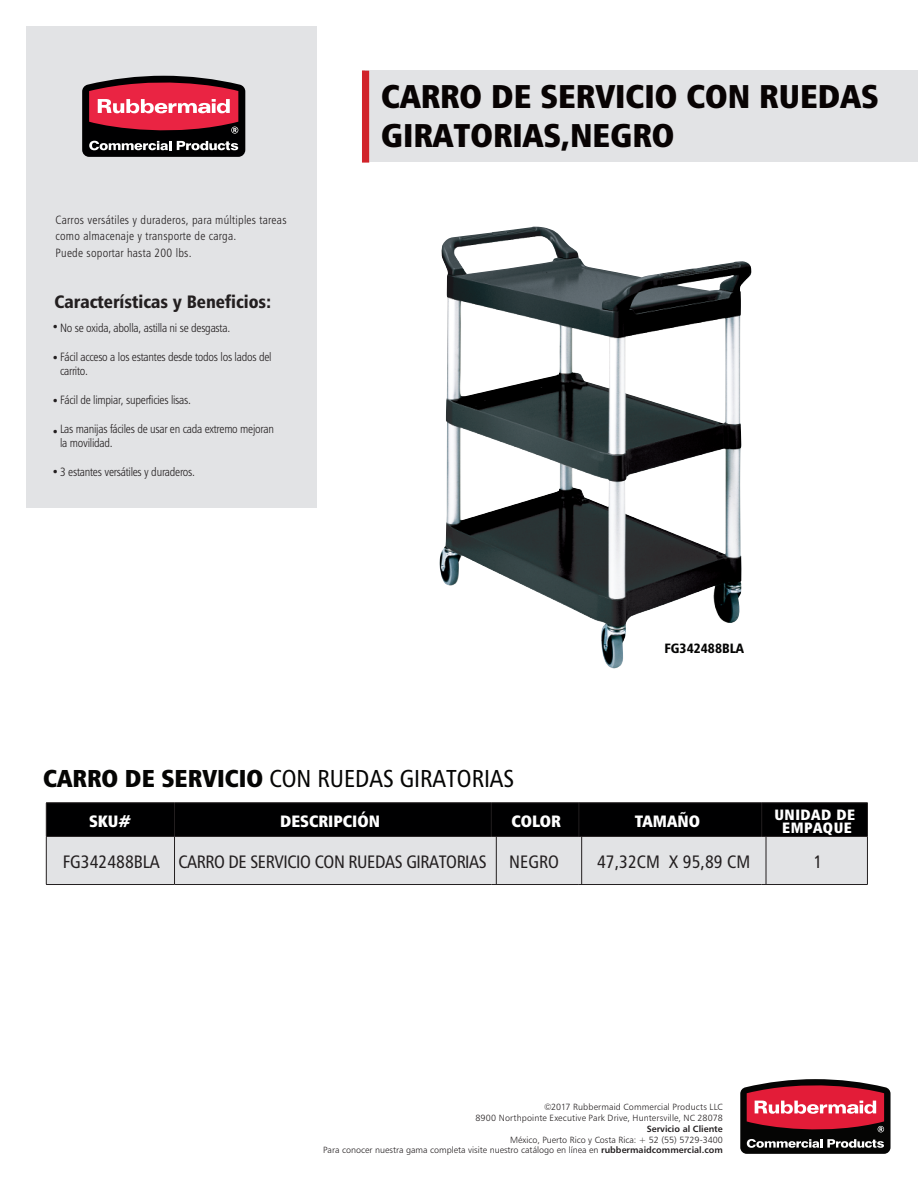
<style>
.page{position:relative;width:918px;height:1188px;background:#fff}
.page>*{position:absolute;margin:0;border:0;box-sizing:border-box;transform-origin:0 0}
.t1{font:33px/39.6px "Humanist 777 BT Extra Black Cond B";color:#080303}
.t2{font:24.45px "Humanist 777 BT Roman Condensed B";color:#050504}
.t3{font:18px "Humanist 777 BT Roman Condensed B";letter-spacing:-.02em;color:#231f20}
.t4{font:18px "Humanist 777 BT Black Condensed B";color:#231f20}
.t5{font:18px "Humanist 777 BT Roman Condensed B";color:#231f20}
.t6{font:16.5px "Humanist 777 BT Extra Black Cond B";color:#fff}
.t7{font:15px/12.6px "Humanist 777 BT Extra Black Cond B";letter-spacing:.03em;color:#fff;text-align:center}
.t8{font:13.5px "Humanist 777 BT Black Condensed B";color:#050504}
.t9{font:12px/14.4px "Humanist 777 BT Light Condensed B";letter-spacing:-.02em;color:#231f20}
.t10{font:12px/16.5px "Humanist 777 BT Light Condensed B";letter-spacing:.02em;color:#231f20}
.t11{font:9px/10.8px "Humanist 777 BT Light B";color:#231f20;text-align:right}
.t12{font:9px "Humanist 777 BT Bold B";color:#231f20}
.s1{font-family:"Humanist 777 BT Extra Black Cond B"}
.s2{font-family:"Humanist 777 BT Bold B"}
</style>
<div class="page">
<div style="left:366px;top:71px;width:552px;height:91px;background:#e2e3e5"></div>
<div style="left:362px;top:71px;width:7px;height:91px;background:#d1232a"></div>
<img style="left:439px;top:226px;width:313px;height:443px">
<div style="left:26px;top:26px;width:291px;height:481px;background:#e2e3e5"></div>
<svg style="left:740px;top:1079px;width:151px;height:75px;background:#893944"></svg>
<svg style="left:82px;top:75px;width:163px;height:82px;background:#893946"></svg>
<svg style="left:47px;top:804px;width:820px;height:80px;background:#868788"></svg>
<hr style="left:46px;top:803px;width:129px;height:1px;background:#231f20">
<hr style="left:46px;top:803px;width:1px;height:33px;background:#231f20">
<hr style="left:175px;top:803px;width:316px;height:1px;background:#231f20">
<hr style="left:174px;top:803px;width:1px;height:33px;background:#231f20">
<hr style="left:491px;top:803px;width:88px;height:1px;background:#231f20">
<hr style="left:491px;top:803px;width:1px;height:33px;background:#231f20">
<hr style="left:579px;top:803px;width:183px;height:1px;background:#231f20">
<hr style="left:579px;top:803px;width:1px;height:33px;background:#231f20">
<hr style="left:762px;top:803px;width:106px;height:1px;background:#231f20">
<hr style="left:761px;top:803px;width:1px;height:33px;background:#231f20">
<hr style="left:867px;top:803px;width:1px;height:33px;background:#231f20">
<hr style="left:46px;top:836px;width:129px;height:1px;background:#231f20">
<hr style="left:46px;top:837px;width:1px;height:47px;background:#231f20">
<hr style="left:175px;top:836px;width:316px;height:1px;background:#231f20">
<hr style="left:174px;top:837px;width:1px;height:47px;background:#231f20">
<hr style="left:491px;top:836px;width:88px;height:1px;background:#231f20">
<hr style="left:496px;top:837px;width:1px;height:47px;background:#231f20">
<hr style="left:579px;top:836px;width:183px;height:1px;background:#231f20">
<hr style="left:581px;top:837px;width:1px;height:47px;background:#231f20">
<hr style="left:762px;top:836px;width:106px;height:1px;background:#231f20">
<hr style="left:766px;top:837px;width:1px;height:47px;background:#231f20">
<hr style="left:867px;top:837px;width:1px;height:47px;background:#231f20">
<hr style="left:46px;top:884px;width:129px;height:1px;background:#231f20">
<hr style="left:175px;top:884px;width:316px;height:1px;background:#231f20">
<hr style="left:491px;top:884px;width:88px;height:1px;background:#231f20">
<hr style="left:579px;top:884px;width:183px;height:1px;background:#231f20">
<hr style="left:762px;top:884px;width:106px;height:1px;background:#231f20">
<h3 class="t10" style="left:56px;top:211px;width:232px">Carros versátiles y duraderos, para múltiples tareas como almacenaje y transporte de carga.<br>Puede soportar hasta 200 lbs.</h3>
<h3 class="t4" style="left:54px;top:291px;width:219px">Características y Beneficios:</h3>
<h3 class="t9" style="left:52px;top:320px;width:180px">•No se oxida, abolla, astilla ni se desgasta.</h3>
<h3 class="t9" style="left:60px;top:349px;width:213px;text-indent:-8px">•Fácil acceso a los estantes desde todos los lados del carrito.</h3>
<h3 class="t9" style="left:60px;top:392px;width:133px">Fácil de limpiar, superficies lisas.</h3>
<h3 class="t9" style="left:60px;top:421px;width:215px">Las manijas fáciles de usar en cada extremo mejoran la movilidad.</h3>
<h3 class="t9" style="left:52px;top:464px;width:145px">•3 estantes versátiles y duraderos.</h3>
<h3 class="t9" style="left:52px;top:393px;width:9px">•</h3>
<h3 class="t9" style="left:52px;top:424px;width:9px">•</h3>
<h1 class="t1" style="left:381px;top:76px;width:499px">CARRO DE SERVICIO CON RUEDAS<br>GIRATORIAS,NEGRO</h1>
<h3 class="t8" style="left:664px;top:639px;width:81px">FG342488BLA</h3>
<h2 class="t2" style="left:43px;top:763px;width:473px"><span class="s1">CARRO DE SERVICIO</span> CON RUEDAS GIRATORIAS</h2>
<h3 class="t6" style="left:89px;top:810px;width:44px">SKU#</h3>
<h3 class="t6" style="left:280px;top:810px;width:101px">DESCRIPCIÓN</h3>
<h3 class="t6" style="left:512px;top:810px;width:51px">COLOR</h3>
<h3 class="t6" style="left:635px;top:810px;width:67px">TAMAÑO</h3>
<h3 class="t7" style="left:774px;top:808px;width:82px">UNIDAD DE<br>EMPAQUE</h3>
<h3 class="t5" style="left:63px;top:850px;width:99px">FG342488BLA</h3>
<h3 class="t3" style="left:509px;top:850px;width:51px">NEGRO</h3>
<h3 class="t5" style="left:597px;top:850px;width:155px">47,32CM X 95,89 CM</h3>
<h3 class="t3" style="left:814px;top:850px;width:10px">1</h3>
<h3 class="t3" style="left:178px;top:850px;width:310px">CARRO DE SERVICIO CON RUEDAS GIRATORIAS</h3>
<p class="t11" style="left:475px;top:1102px;width:249px">©2017 Rubbermaid Commercial Products LLC<br>8900 Northpointe Executive Park Drive, Huntersville, NC 28078</p>
<p class="t12" style="left:647px;top:1123px;width:78px">Servicio al Cliente</p>
<p class="t11" style="left:323px;top:1134px;width:401px">México, Puerto Rico y Costa Rica: + 52 (55) 5729-3400<br>Para conocer nuestra gama completa visite nuestro catálogo en línea en <span class="s2">rubbermaidcommercial.com</span></p>
</div>
